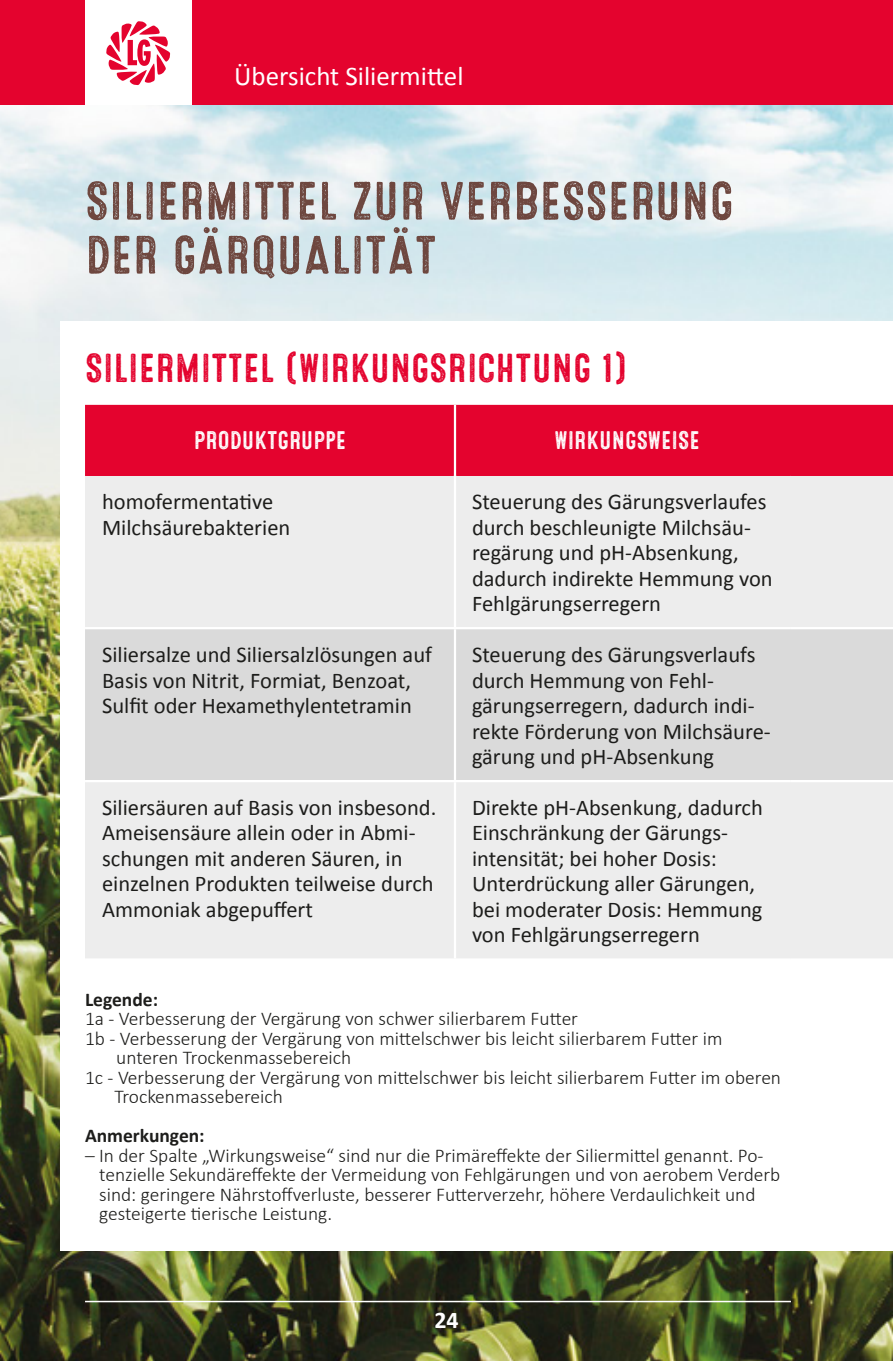
<style>
.page{position:relative;width:893px;height:1361px;background:#fff}
.page>*{position:absolute;margin:0;border:0;box-sizing:border-box;transform-origin:0 0}
.t1{font:54px/54px "Microbrew Three";color:#6e473f}
.t2{font:40.5px "Microbrew Three";color:#e4032e}
.t3{font:27px "Calibri";color:#fff}
.t4{font:25.5px "Microbrew Three";color:#fff}
.t5{font:700 24px "Calibri";color:#fff}
.t6{font:22.5px/25.5px "Calibri";color:#1d1d1b}
.t7{font:300 19.5px/19.5px "Calibri";color:#1d1d1b}
.t8{font:700 19.5px "Calibri";color:#1d1d1b}
</style>
<div class="page">
<img style="left:0;top:105px;width:893px;height:1256px">
<div style="left:61px;top:321px;width:832px;height:929px;background:#fff"></div>
<div style="left:85px;top:405px;width:808px;height:69px;background:#e4032e"></div>
<div style="left:85px;top:476px;width:808px;height:482px;background:#ededed"></div>
<div style="left:85px;top:629px;width:808px;height:151px;background:#dadada"></div>
<hr style="left:456px;top:474px;width:335px;height:2px;background:#e4032e">
<hr style="left:791px;top:474px;width:102px;height:2px;background:#e4032e">
<hr style="left:85px;top:474px;width:369px;height:2px;background:#e4032e">
<hr style="left:454px;top:475px;width:2px;height:152px;background:#fff">
<hr style="left:85px;top:627px;width:370px;height:2px;background:#fff">
<hr style="left:455px;top:627px;width:336px;height:2px;background:#fff">
<hr style="left:454px;top:629px;width:2px;height:151px;background:#fff">
<hr style="left:791px;top:627px;width:102px;height:2px;background:#fff">
<hr style="left:85px;top:780px;width:370px;height:2px;background:#fff">
<hr style="left:455px;top:780px;width:336px;height:2px;background:#fff">
<hr style="left:454px;top:782px;width:2px;height:176px;background:#fff">
<hr style="left:791px;top:780px;width:102px;height:2px;background:#fff">
<hr style="left:454px;top:405px;width:2px;height:70px;background:#fff">
<hr style="left:85px;top:1300px;width:706px;height:2px;background:#fff">
<div style="left:192px;top:0;width:701px;height:105px;background:#e4032e"></div>
<svg style="left:106px;top:21px;width:65px;height:65px"></svg>
<div style="left:0;top:0;width:85px;height:105px;background:#e4032e"></div>
<p class="t3" style="left:234px;top:59px;width:231px">Übersicht Siliermittel</p>
<h1 class="t1" style="left:85px;top:176px;width:650px">SILIERMITTEL ZUR VERBESSERUNG<br>DER GÄRQUALITÄT</h1>
<h2 class="t2" style="left:85px;top:345px;width:544px">SILIERMITTEL (WIRKUNGSRICHTUNG 1)</h2>
<p class="t4" style="left:194px;top:426px;width:154px">PRODUKTGRUPPE</p>
<p class="t4" style="left:554px;top:426px;width:147px">WIRKUNGSWEISE</p>
<p class="t6" style="left:102px;top:489px;width:190px">homofermentative<br>Milchsäurebakterien</p>
<p class="t6" style="left:472px;top:489px;width:302px">Steuerung des Gärungsverlaufes durch beschleunigte Milchsäu&shy;regärung und pH-Absenkung, dadurch indirekte Hemmung von<br>Fehlgärungserregern</p>
<p class="t6" style="left:102px;top:642px;width:331px">Siliersalze und Siliersalzlösungen auf<br>Basis von Nitrit, Formiat, Benzoat,<br>Sulfit oder Hexamethylentetramin</p>
<p class="t6" style="left:472px;top:642px;width:299px">Steuerung des Gärungsverlaufs durch Hemmung von Fehl&shy;gärungserregern, dadurch indi&shy;rekte Förderung von Milchsäure&shy;gärung und pH-Absenkung</p>
<p class="t6" style="left:102px;top:795px;width:336px">Siliersäuren auf Basis von insbesond.<br>Ameisensäure allein oder in Abmi&shy;schungen mit anderen Säuren, in einzelnen Produkten teilweise durch Ammoniak abgepuffert</p>
<p class="t6" style="left:472px;top:795px;width:292px">Direkte pH-Absenkung, dadurch<br>Einschränkung der Gärungs&shy;intensität; bei hoher Dosis:<br>Unterdrückung aller Gärungen, bei moderater Dosis: Hemmung von Fehlgärungserregern</p>
<p class="t8" style="left:85px;top:986px;width:75px">Legende:</p>
<p class="t7" style="left:85px;top:1008px;width:494px">1a - Verbesserung der Vergärung von schwer silierbarem Futter</p>
<p class="t7" style="left:85px;top:1027px;width:639px">1b - Verbesserung der Vergärung von mittelschwer bis leicht silierbarem Futter im</p>
<p class="t7" style="left:116px;top:1047px;width:237px">unteren Trockenmassebereich</p>
<p class="t7" style="left:85px;top:1066px;width:698px">1c - Verbesserung der Vergärung von mittelschwer bis leicht silierbarem Futter im oberen</p>
<p class="t7" style="left:114px;top:1086px;width:170px">Trockenmassebereich</p>
<p class="t8" style="left:85px;top:1123px;width:121px">Anmerkungen:</p>
<p class="t7" style="left:99px;top:1144px;width:683px;text-indent:-14px">– In der Spalte „Wirkungsweise“ sind nur die Primäreffekte der Siliermittel genannt. Po&shy;tenzielle Sekundäreffekte der Vermeidung von Fehlgärungen und von aerobem Verderb sind: geringere Nährstoffverluste, besserer Futterverzehr, höhere Verdaulichkeit und gesteigerte tierische Leistung.</p>
<p class="t5" style="left:434px;top:1305px;width:26px">24</p>
</div>
